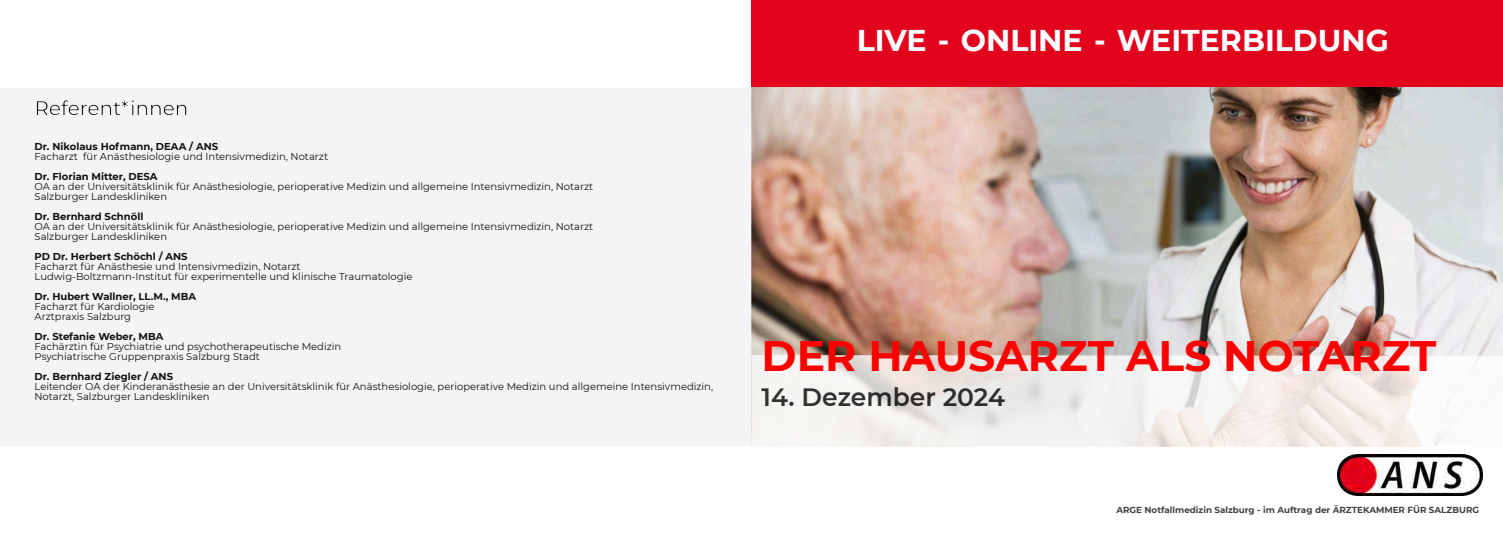
<style>
.page{position:relative;width:1503px;height:539px;background:#fff}
.page>*{position:absolute;margin:0;border:0;box-sizing:border-box;transform-origin:0 0}
.t1{font:700 42.5px "Montserrat";color:#f00}
.t2{font:700 30px "Montserrat";color:#fff}
.t3{font:600 25px "Montserrat";color:rgb(0 0 0/.8)}
.t4{font:20px "Montserrat";color:#000}
.t5{font:10px/10px "Montserrat";color:#12120c}
.t6{font:700 10px "Montserrat";color:#12120c}
.t7{font:700 8.75px "Montserrat";color:rgb(18 18 12/.8)}
</style>
<div class="page">
<div style="left:0;top:88px;width:751px;height:358px;background:#f4f4f6"></div>
<img style="left:751px;top:87px;width:751px;height:268px">
<svg style="left:751px;top:355px;width:751px;height:92px;fill:#f4f1ef"></svg>
<img style="left:1337px;top:455px;width:145px;height:41px">
<div style="left:751px;top:0;width:751px;height:87px;background:#e2031c"></div>
<h3 class="t4" style="left:35px;top:96px;width:155px">Referent*innen</h3>
<p class="t6" style="left:35px;top:140px;width:185px">Dr. Nikolaus Hofmann, DEAA / ANS</p>
<p class="t5" style="left:35px;top:151px;width:295px">Facharzt für Anästhesiologie und Intensivmedizin, Notarzt</p>
<p class="t6" style="left:35px;top:170px;width:125px">Dr. Florian Mitter, DESA</p>
<p class="t5" style="left:35px;top:181px;width:560px">OA an der Universitätsklinik für Anästhesiologie, perioperative Medizin und allgemeine Intensivmedizin, Notarzt<br>Salzburger Landeskliniken</p>
<p class="t6" style="left:35px;top:210px;width:110px">Dr. Bernhard Schnöll</p>
<p class="t5" style="left:35px;top:221px;width:560px">OA an der Universitätsklinik für Anästhesiologie, perioperative Medizin und allgemeine Intensivmedizin, Notarzt<br>Salzburger Landeskliniken</p>
<p class="t6" style="left:35px;top:250px;width:154px">PD Dr. Herbert Schöchl / ANS</p>
<p class="t5" style="left:35px;top:261px;width:379px">Facharzt für Anästhesie und Intensivmedizin, Notarzt<br>Ludwig-Boltzmann-Institut für experimentelle und klinische Traumatologie</p>
<p class="t6" style="left:35px;top:290px;width:163px">Dr. Hubert Wallner, LL.M., MBA</p>
<p class="t5" style="left:35px;top:301px;width:121px">Facharzt für Kardiologie<br>Arztpraxis Salzburg</p>
<p class="t6" style="left:35px;top:330px;width:130px">Dr. Stefanie Weber, MBA</p>
<p class="t5" style="left:35px;top:341px;width:308px">Fachärztin für Psychiatrie und psychotherapeutische Medizin<br>Psychiatrische Gruppenpraxis Salzburg Stadt</p>
<p class="t6" style="left:35px;top:370px;width:140px">Dr. Bernhard Ziegler / ANS</p>
<p class="t5" style="left:35px;top:381px;width:680px">Leitender OA der Kinderanästhesie an der Universitätsklinik für Anästhesiologie, perioperative Medizin und allgemeine Intensivmedizin,<br>Notarzt, Salzburger Landeskliniken</p>
<h2 class="t2" style="left:856px;top:21px;width:533px">LIVE - ONLINE - WEITERBILDUNG</h2>
<h1 class="t1" style="left:761px;top:329px;width:676px">DER HAUSARZT ALS NOTARZT</h1>
<h3 class="t3" style="left:761px;top:382px;width:245px">14. Dezember 2024</h3>
<p class="t7" style="left:1116px;top:504px;width:364px">ARGE Notfallmedizin Salzburg - im Auftrag der ÄRZTEKAMMER FÜR SALZBURG</p>
</div>
